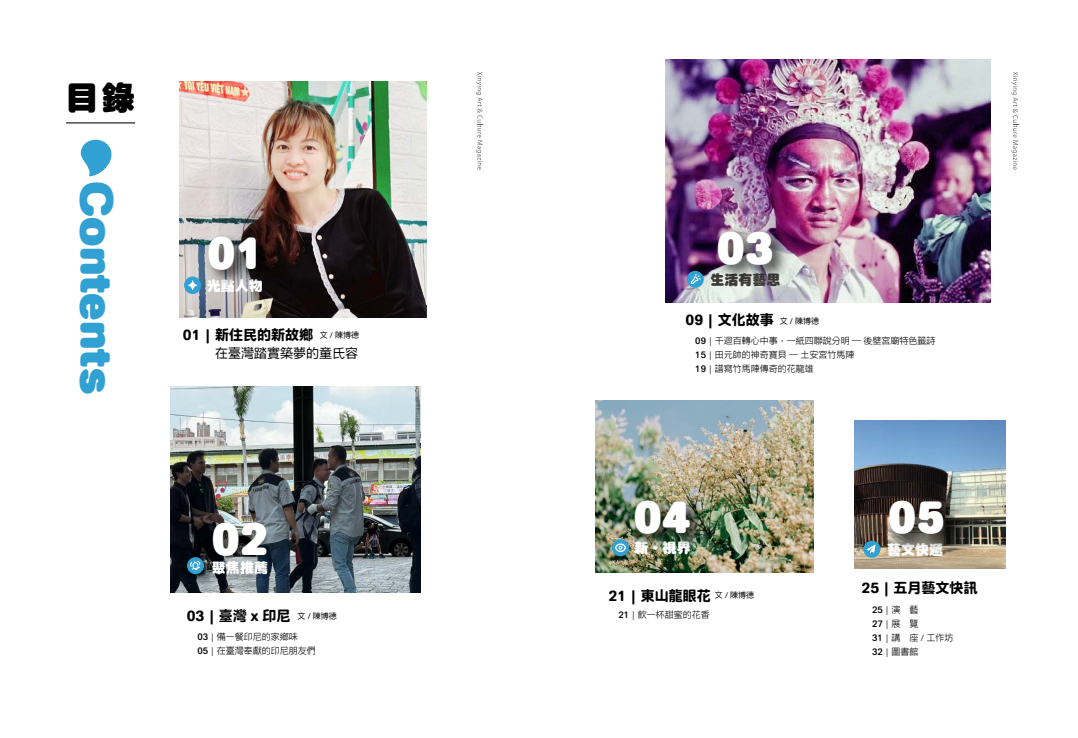
<style>
.page{position:relative;width:1078px;height:738px;background:#fff}
.page>*{position:absolute;margin:0;border:0;box-sizing:border-box;transform-origin:0 0}
.t1{font:42.9px "AR Jing Xi Run Hei B5 HK UBL";color:#31a0d2}
.t2{font:41.8px "AR Jing Xi Run Hei B5 HK UBL";color:#fff}
.t3{font:33px "AR Jing Xi Run Hei B5 HK UBL";color:#000}
.t4{font:14px "AR Jing Xi Run Hei B5 HK EH";color:#000}
.t5{font:14px "AR Jing Xi Run Hei B5 HK UBL";color:#fff}
.t6{font:14px "AR Jing Xi Run Hei B5 HK UBL";color:#3e3a39}
.t7{font:13px "AR Jing Xi Run Hei B5 HK DB";color:#000}
.t8{font:500 9px/14px "AR Jing Xi Run Hei B5 HK";color:#000}
.t9{font:8px "AR Jing Xi Run Hei B5 HK DB";color:#000}
.s1{font-family:"AR Jing Xi Run Hei B5 HK EB";font-weight:400}
.s2{font-family:"Koz Go Pr 6 N"}
</style>
<div class="page">
<img style="left:170px;top:386px;width:250px;height:206px">
<svg style="left:81px;top:139px;width:31px;height:38px"></svg>
<hr style="left:66px;top:122px;width:69px;height:1px;background:#000">
<img style="left:179px;top:81px;width:247px;height:236px">
<img style="left:595px;top:400px;width:218px;height:172px">
<img style="left:625px;top:487px;width:87px;height:78px">
<div style="left:612px;top:539px;width:17px;height:17px;background:#31a0d2;border-radius:50%"></div>
<svg style="left:615px;top:543px;width:11px;height:8px"></svg>
<img style="left:854px;top:420px;width:151px;height:147px">
<img style="left:880px;top:488px;width:86px;height:78px">
<svg style="left:863px;top:540px;width:17px;height:17px"></svg>
<svg style="left:866px;top:544px;width:9px;height:9px"></svg>
<img style="left:199px;top:223px;width:87px;height:79px">
<div style="left:184px;top:276px;width:17px;height:18px;background:#31a0d2;border-radius:50%"></div>
<svg style="left:188px;top:280px;width:9px;height:10px"></svg>
<img style="left:183px;top:516px;width:89px;height:67px">
<svg style="left:187px;top:556px;width:17px;height:17px"></svg>
<svg style="left:190px;top:560px;width:10px;height:10px"></svg>
<img style="left:665px;top:60px;width:324px;height:242px">
<img style="left:708px;top:219px;width:87px;height:78px">
<svg style="left:686px;top:270px;width:17px;height:17px"></svg>
<svg style="left:690px;top:274px;width:10px;height:10px"></svg>
<svg style="left:476px;top:72px;width:6px;height:97px"></svg>
<svg style="left:1011px;top:72px;width:6px;height:97px"></svg>
<h3 class="t3" style="left:65px;top:74px;width:71px">目錄</h3>
<h1 class="t1" style="left:126px;top:181px;width:214px;rotate:90deg">Contents</h1>
<h2 class="t2" style="left:207px;top:223px;width:58px">01</h2>
<h3 class="t5" style="left:207px;top:275px;width:57px">光點人物</h3>
<h3 class="t4" style="left:183px;top:326px;width:132px">01 | 新住民的新故鄉</h3>
<p class="t9" style="left:320px;top:330px;width:41px">文 / 陳博德</p>
<h3 class="t7" style="left:215px;top:345px;width:144px">在臺灣踏實築夢的童氏容</h3>
<h2 class="t2" style="left:212px;top:509px;width:58px">02</h2>
<h3 class="t5" style="left:212px;top:558px;width:57px">聚焦推薦</h3>
<h3 class="t4" style="left:187px;top:606px;width:105px">03 | 臺灣 x 印尼</h3>
<p class="t8" style="left:197px;top:629px;width:120px"><span class="s1">03</span> | 備一餐印尼的家鄉味<br><span class="s1">05</span> | 在臺灣奉獻的印尼朋友們</p>
<p class="t9" style="left:297px;top:610px;width:41px">文 / 陳博德</p>
<h2 class="t2" style="left:716px;top:219px;width:58px">03</h2>
<h3 class="t6" style="left:710px;top:270px;width:71px">生活有藝思</h3>
<h3 class="t4" style="left:685px;top:311px;width:90px">09 | 文化故事</h3>
<p class="t9" style="left:779px;top:316px;width:41px">文 / 陳博德</p>
<p class="t8" style="left:695px;top:333px;width:242px"><span class="s1">09</span> | 千迴百轉心中事，一紙四聯說分明 — 後壁宮廟特色籤詩<br><span class="s1">15</span> | 田元帥的神奇寶貝 — 土安宮竹馬陣<br><span class="s1">19</span> | 譜寫竹馬陣傳奇的花龍雄</p>
<h2 class="t2" style="left:633px;top:487px;width:58px">04</h2>
<h3 class="t5" style="left:634px;top:537px;width:57px">新<span class="s2">•</span>視界</h3>
<h3 class="t4" style="left:608px;top:586px;width:104px">21 | 東山龍眼花</h3>
<p class="t9" style="left:714px;top:590px;width:41px">文 / 陳博德</p>
<p class="t8" style="left:618px;top:607px;width:93px"><span class="s1">21</span> | 飲一杯甜蜜的花香</p>
<h2 class="t2" style="left:888px;top:488px;width:58px">05</h2>
<h3 class="t5" style="left:886px;top:539px;width:57px">藝文快遞</h3>
<h3 class="t4" style="left:861px;top:578px;width:118px">25 | 五月藝文快訊</h3>
<p class="t8" style="left:871px;top:602px;width:83px"><span class="s1">25</span> | 演 藝<br><span class="s1">27</span> | 展 覽<br><span class="s1">31</span> | 講 座 / 工作坊<br><span class="s1">32</span> | 圖書館</p>
</div>
